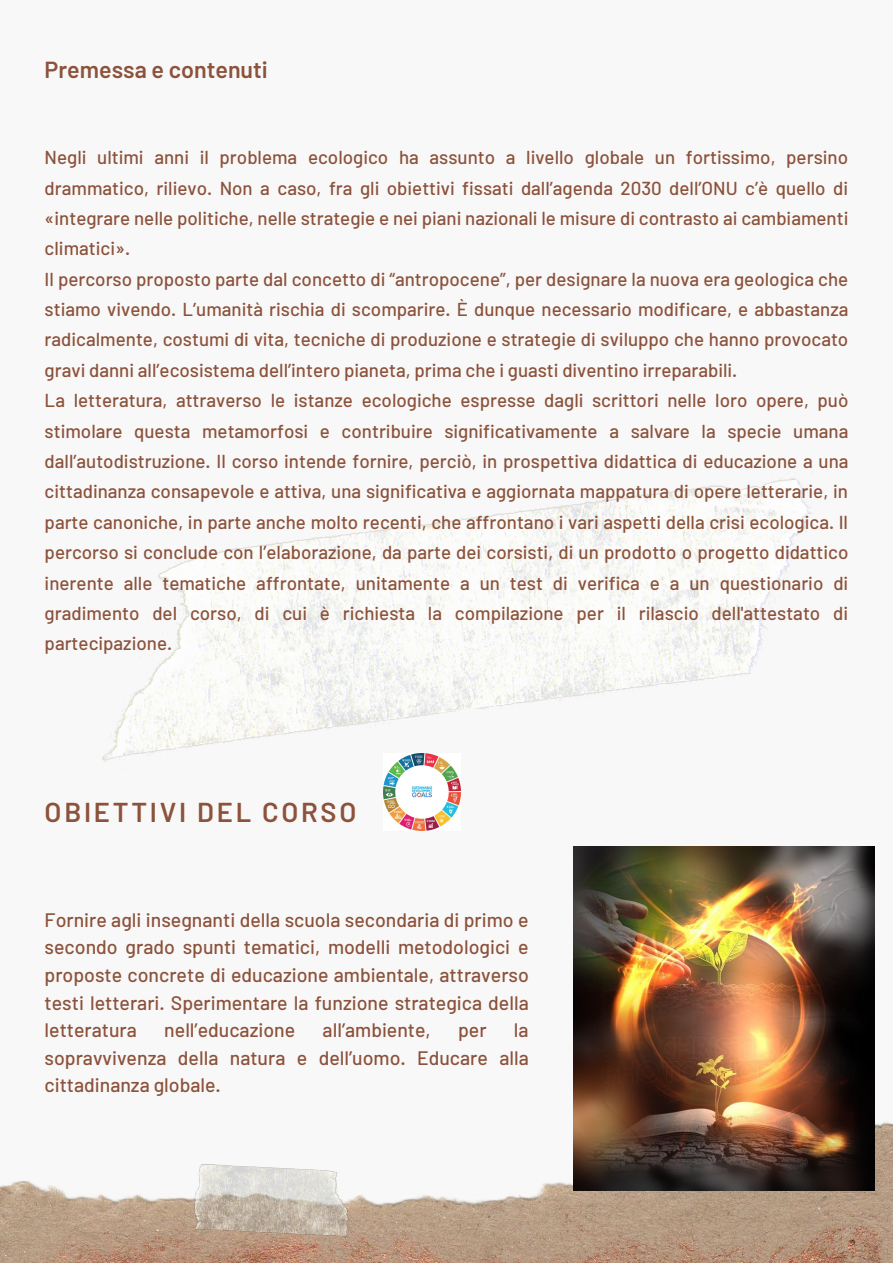
<style>
.page{position:relative;width:893px;height:1263px;background:#f8f8f8}
.page>*{position:absolute;margin:0;border:0;box-sizing:border-box;transform-origin:0 0}
.t1{font:600 27.3px "Barlow";letter-spacing:.1em;color:#8c523b}
.t2{font:600 23.25px "Barlow";color:#8c523b}
.t3{font:500 19.5px/27.6px "Barlow";color:#8c523b;text-align:justify}
.t4{font:500 18.75px/30.4px "Barlow";color:#8c523b}
</style>
<div class="page">
<img style="left:0;top:1098px;width:893px;height:165px">
<img style="left:574px;top:846px;width:301px;height:344px">
<img style="left:191px;top:1164px;width:158px;height:72px">
<img style="left:102px;top:478px;width:710px;height:284px">
<img style="left:384px;top:753px;width:77px;height:77px">
<p class="t2" style="left:45px;top:55px;width:225px">Premessa e contenuti</p>
<p class="t4" style="left:45px;top:141px;width:805px">Negli ultimi anni il problema ecologico ha assunto a livello globale un fortissimo, persino drammatico, rilievo. Non a caso, fra gli obiettivi fissati dall’agenda 2030 dell’ONU c’è quello di «integrare nelle politiche, nelle strategie e nei piani nazionali le misure di contrasto ai cambiamenti climatici».<br>Il percorso proposto parte dal concetto di “antropocene”, per designare la nuova era geologica che stiamo vivendo. L’umanità rischia di scomparire. È dunque necessario modificare, e abbastanza radicalmente, costumi di vita, tecniche di produzione e strategie di sviluppo che hanno provocato gravi danni all’ecosistema dell’intero pianeta, prima che i guasti diventino irreparabili.<br>La letteratura, attraverso le istanze ecologiche espresse dagli scrittori nelle loro opere, può stimolare questa metamorfosi e contribuire significativamente a salvare la specie umana dall’autodistruzione. Il corso intende fornire, perciò, in prospettiva didattica di educazione a una cittadinanza consapevole e attiva, una significativa e aggiornata mappatura di opere letterarie, in parte canoniche, in parte anche molto recenti, che affrontano i vari aspetti della crisi ecologica. Il percorso si conclude con l’elaborazione, da parte dei corsisti, di un prodotto o progetto didattico inerente alle tematiche affrontate, unitamente a un test di verifica e a un questionario di gradimento del corso, di cui è richiesta la compilazione per il rilascio dell'attestato di partecipazione.</p>
<h1 class="t1" style="left:45px;top:795px;width:313px">OBIETTIVI DEL CORSO</h1>
<p class="t3" style="left:45px;top:905px;width:486px">Fornire agli insegnanti della scuola secondaria di primo e secondo grado spunti tematici, modelli metodologici e proposte concrete di educazione ambientale, attraverso testi letterari. Sperimentare la funzione strategica della letteratura</p>
<p class="t3" style="left:164px;top:1015px;width:132px">nell’educazione</p>
<p class="t3" style="left:323px;top:1015px;width:110px">all’ambiente,</p>
<p class="t3" style="left:458px;top:1015px;width:30px">per</p>
<p class="t3" style="left:45px;top:1015px;width:485px;text-indent:469px">la sopravvivenza della natura e dell’uomo. Educare alla cittadinanza globale.</p>
</div>
